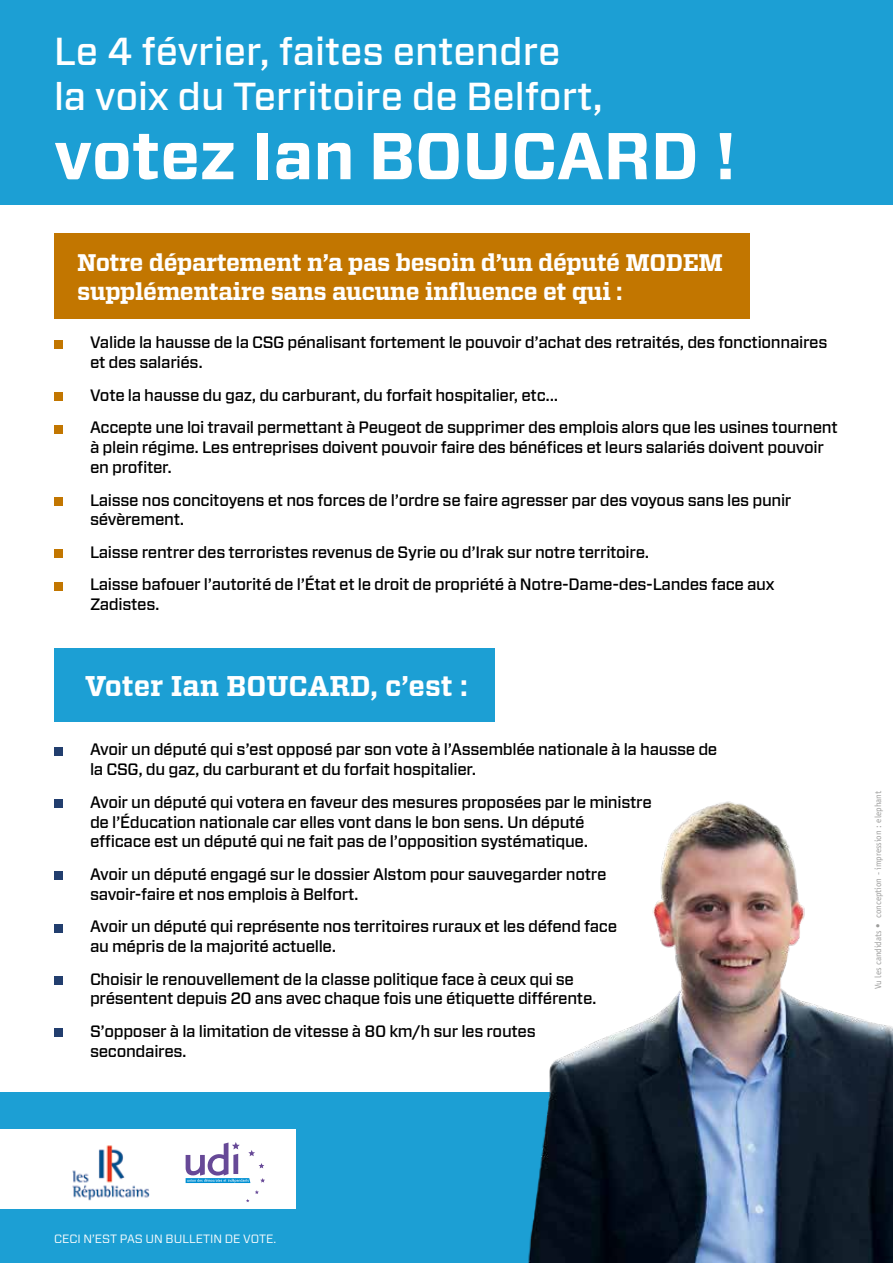
<style>
.page{position:relative;width:893px;height:1263px;background:#fff}
.page>*{position:absolute;margin:0;border:0;box-sizing:border-box;transform-origin:0 0}
.t1{font:700 66px "Vitesse Sans";color:#fff}
.t2{font:500 39px/45px "Vitesse Sans";color:#fff}
.t3{font:700 28.5px "Vitesse";color:#fff}
.t4{font:700 24px/28.8px "Vitesse";letter-spacing:-.02em;color:#fff}
.t5{font:500 16.5px/19.8px "Vitesse Sans";letter-spacing:-.02em;color:#000}
.t6{font:12px "Vitesse Sans";color:#fff}
.t7{font:9px "Officina Sans Std";color:#9d9d9c}
</style>
<div class="page">
<div style="left:0;top:0;width:893px;height:204px;background:#1c9fd4"></div>
<div style="left:0;top:1093px;width:893px;height:170px;background:#1c9fd4"></div>
<div style="left:54px;top:340px;width:9px;height:8px;background:#c27600"></div>
<div style="left:54px;top:392px;width:9px;height:9px;background:#c27600"></div>
<div style="left:54px;top:425px;width:9px;height:8px;background:#c27600"></div>
<div style="left:54px;top:497px;width:9px;height:9px;background:#c27600"></div>
<div style="left:54px;top:549px;width:9px;height:9px;background:#c27600"></div>
<div style="left:54px;top:582px;width:9px;height:8px;background:#c27600"></div>
<div style="left:54px;top:747px;width:9px;height:8px;background:#223e6e"></div>
<div style="left:54px;top:799px;width:9px;height:9px;background:#223e6e"></div>
<div style="left:54px;top:871px;width:9px;height:9px;background:#223e6e"></div>
<div style="left:54px;top:924px;width:9px;height:8px;background:#223e6e"></div>
<div style="left:54px;top:976px;width:9px;height:9px;background:#223e6e"></div>
<div style="left:54px;top:1028px;width:9px;height:9px;background:#223e6e"></div>
<div style="left:0;top:1129px;width:296px;height:80px;background:#fff"></div>
<svg style="left:255px;top:1190px;width:4px;height:4px"></svg>
<svg style="left:186px;top:1142px;width:79px;height:41px"></svg>
<img style="left:72px;top:1145px;width:78px;height:56px">
<div style="left:54px;top:233px;width:696px;height:86px;background:#c27600"></div>
<div style="left:54px;top:648px;width:441px;height:73px;background:#1c9fd4"></div>
<img style="left:455px;top:801px;width:438px;height:462px">
<h2 class="t2" style="left:54px;top:29px;width:551px">Le 4 février, faites entendre<br>la voix du Territoire de Belfort,</h2>
<h1 class="t1" style="left:54px;top:112px;width:684px">votez Ian BOUCARD !</h1>
<h3 class="t4" style="left:77px;top:249px;width:647px">Notre département n’a pas besoin d’un député MODEM supplémentaire sans aucune influence et qui :</h3>
<p class="t5" style="left:90px;top:333px;width:739px">Valide la hausse de la CSG pénalisant fortement le pouvoir d’achat des retraités, des fonctionnaires et des salariés.</p>
<p class="t5" style="left:90px;top:379px;width:749px;line-height:32.5px">Vote la hausse du gaz, du carburant, du forfait hospitalier, etc...<br>Accepte une loi travail permettant à Peugeot de supprimer des emplois alors que les usines tournent</p>
<p class="t5" style="left:90px;top:438px;width:735px">à plein régime. Les entreprises doivent pouvoir faire des bénéfices et leurs salariés doivent pouvoir en profiter.</p>
<p class="t5" style="left:90px;top:490px;width:703px">Laisse nos concitoyens et nos forces de l’ordre se faire agresser par des voyous sans les punir sévèrement.</p>
<p class="t5" style="left:90px;top:536px;width:686px;line-height:32.5px">Laisse rentrer des terroristes revenus de Syrie ou d’Irak sur notre territoire.<br>Laisse bafouer l’autorité de l’État et le droit de propriété à Notre-Dame-des-Landes face aux</p>
<p class="t5" style="left:90px;top:595px;width:71px">Zadistes.</p>
<h3 class="t3" style="left:85px;top:667px;width:384px">Voter Ian BOUCARD, c’est :</h3>
<p class="t5" style="left:90px;top:740px;width:629px">Avoir un député qui s’est opposé par son vote à l’Assemblée nationale à la hausse de la CSG, du gaz, du carburant et du forfait hospitalier.</p>
<p class="t5" style="left:90px;top:792px;width:563px">Avoir un député qui votera en faveur des mesures proposées par le ministre de l’Éducation nationale car elles vont dans le bon sens. Un député<br>efficace est un député qui ne fait pas de l’opposition systématique.</p>
<p class="t5" style="left:90px;top:864px;width:518px">Avoir un député engagé sur le dossier Alstom pour sauvegarder notre savoir-faire et nos emplois à Belfort.</p>
<p class="t5" style="left:90px;top:917px;width:529px">Avoir un député qui représente nos territoires ruraux et les défend face au mépris de la majorité actuelle.</p>
<p class="t5" style="left:90px;top:969px;width:508px">Choisir le renouvellement de la classe politique face à ceux qui se présentent depuis 20 ans avec chaque fois une étiquette différente.</p>
<p class="t5" style="left:90px;top:1021px;width:447px">S’opposer à la limitation de vitesse à 80 km/h sur les routes secondaires.</p>
<p class="t7" style="left:873px;top:989px;width:200px;rotate:-90deg">Vu les candidats • conception - impression : elephant</p>
<p class="t6" style="left:54px;top:1231px;width:224px">CECI N’EST PAS UN BULLETIN DE VOTE.</p>
</div>
